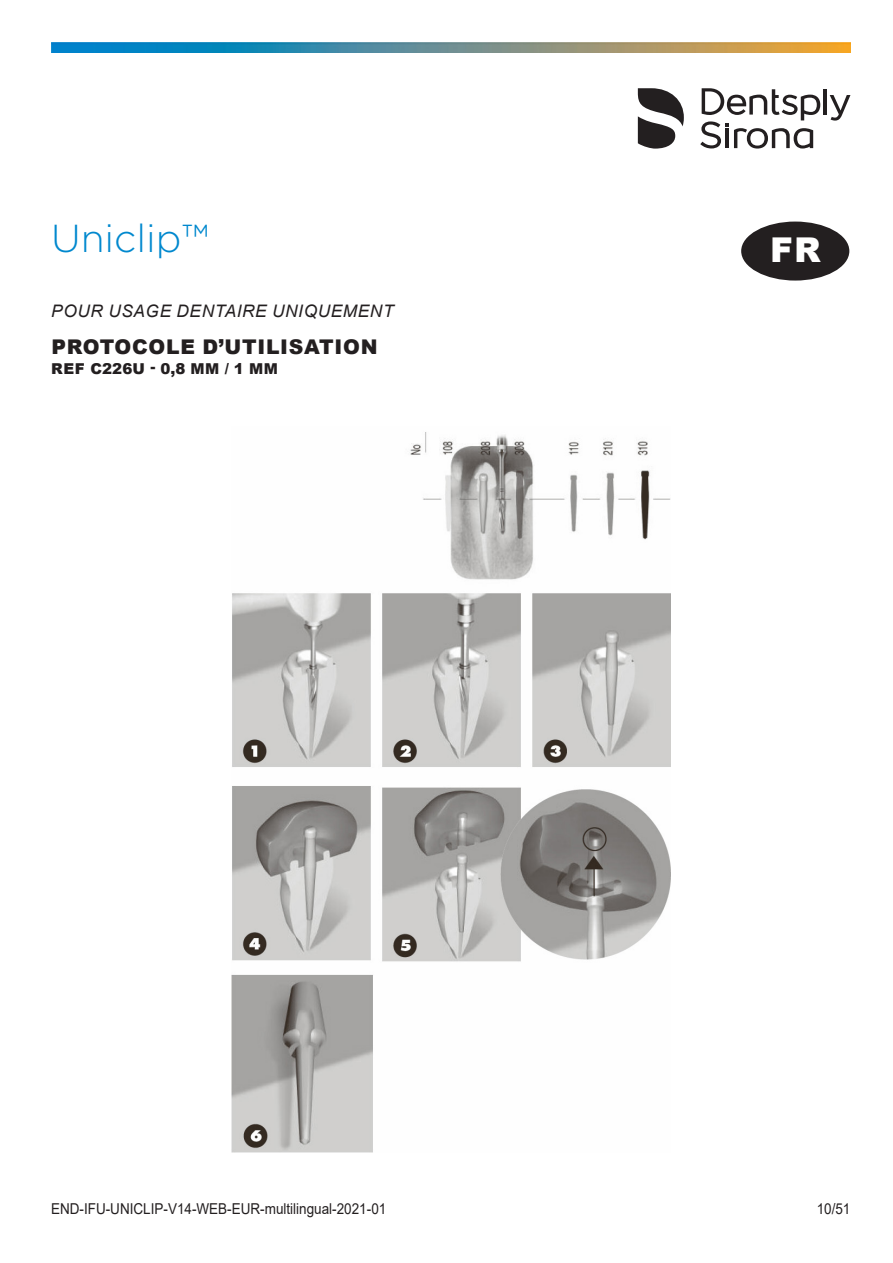
<style>
.page{position:relative;width:893px;height:1263px;background:#fff}
.page>*{position:absolute;margin:0;border:0;box-sizing:border-box;transform-origin:0 0}
.t1{font:300 39px "Gotham";color:#0088ce}
.t2{font:900 34.2px "Arial";color:#fff}
.t3{font:900 20.25px "Arial";letter-spacing:.035em;color:#231f20}
.t4{font:italic 17.25px "Arial";letter-spacing:.035em;color:#231f20}
.t5{font:15px "Arial";color:#231f20;scale:.9 1}
.t6{font:900 15px "Arial";letter-spacing:.025em;color:#231f20}
</style>
<div class="page">
<div style="left:741px;top:222px;width:108px;height:59px;background:#231f20;border-radius:50%"></div>
<img style="left:51px;top:43px;width:799px;height:10px">
<hr style="left:823px;top:89px;width:4px;height:26px;background:#231f20">
<svg style="left:830px;top:95px;width:20px;height:26px"></svg>
<svg style="left:700px;top:88px;width:120px;height:61px"></svg>
<svg style="left:638px;top:88px;width:46px;height:61px"></svg>
<img style="left:231px;top:432px;width:439px;height:720px">
<h1 class="t1" style="left:51px;top:214px;width:159px">Uniclip™</h1>
<p class="t4" style="left:51px;top:300px;width:344px">POUR USAGE DENTAIRE UNIQUEMENT</p>
<h3 class="t3" style="left:51px;top:332px;width:328px">PROTOCOLE D’UTILISATION</h3>
<p class="t6" style="left:51px;top:357px;width:228px">REF C226U - 0,8 MM / 1 MM</p>
<h2 class="t2" style="left:770px;top:225px;width:52px">FR</h2>
<p class="t5" style="left:51px;top:1199px;width:374px">END-IFU-UNICLIP-V14-WEB-EUR-multilingual-2021-01</p>
<p class="t5" style="left:817px;top:1199px;width:39px">10/51</p>
</div>
